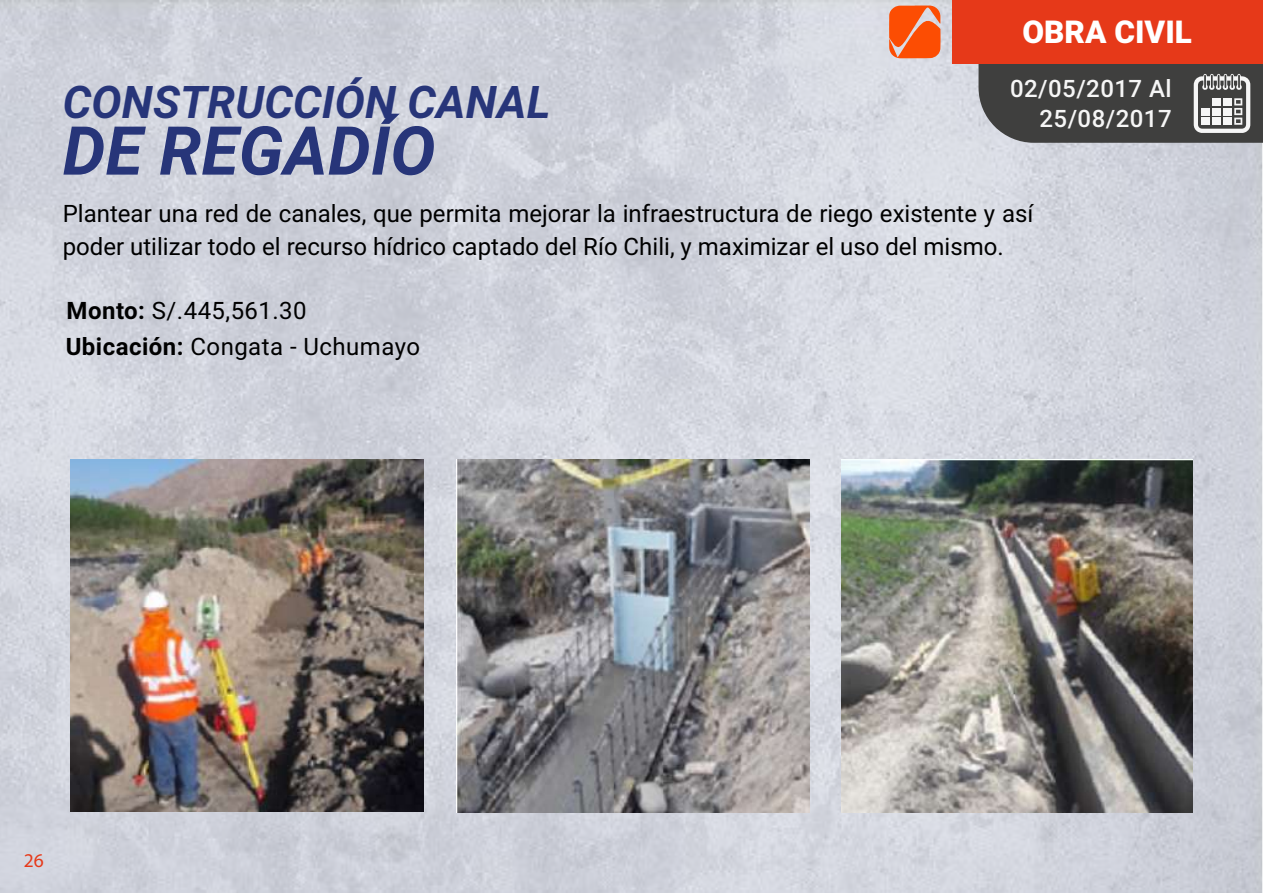
<style>
.page{position:relative;width:1263px;height:893px;background:#fff}
.page>*{position:absolute;margin:0;border:0;box-sizing:border-box;transform-origin:0 0}
.t1{font:italic 700 67.5px "Roboto";color:#273579}
.t2{font:italic 700 45px "Roboto";color:#273579}
.t3{font:900 31.5px "Roboto";color:#fff}
.t4{font:24px/33px "Roboto";color:#000}
.t5{font:24px "Roboto";letter-spacing:.02em;color:#000}
.t6{font:500 24px/30px "Roboto";letter-spacing:.02em;color:#f6f6f6;text-align:right}
.t7{font:19.5px "Myriad Pro";color:#e63919}
.s1{font-weight:700}
</style>
<div class="page">
<img style="left:0;top:0;width:1263px;height:893px">
<svg style="left:978px;top:63px;width:285px;height:80px;background:#545251"></svg>
<img style="left:71px;top:460px;width:353px;height:351px">
<img style="left:456px;top:460px;width:353px;height:352px">
<img style="left:842px;top:460px;width:350px;height:352px">
<svg style="left:889px;top:6px;width:52px;height:52px;background:#f5662b"></svg>
<div style="left:952px;top:0;width:311px;height:63px;background:#e63919"></div>
<h2 class="t2" style="left:63px;top:70px;width:489px">CONSTRUCCIÓN CANAL</h2>
<h1 class="t1" style="left:63px;top:103px;width:375px">DE REGADÍO</h1>
<h3 class="t3" style="left:1022px;top:10px;width:171px">OBRA CIVIL</h3>
<p class="t6" style="left:1010px;top:72px;width:163px">02/05/2017 Al<br>25/08/2017</p>
<p class="t4" style="left:63px;top:196px;width:972px">Plantear una red de canales, que permita mejorar la infraestructura de riego existente y así poder utilizar todo el recurso hídrico captado del Río Chili, y maximizar el uso del mismo.</p>
<p class="t4" style="left:67px;top:294px;width:242px"><span class="s1">Monto:</span> S/.445,561.30</p>
<p class="t5" style="left:66px;top:330px;width:356px"><span class="s1">Ubicación:</span> Congata - Uchumayo</p>
<p class="t7" style="left:24px;top:848px;width:22px">26</p>
</div>
